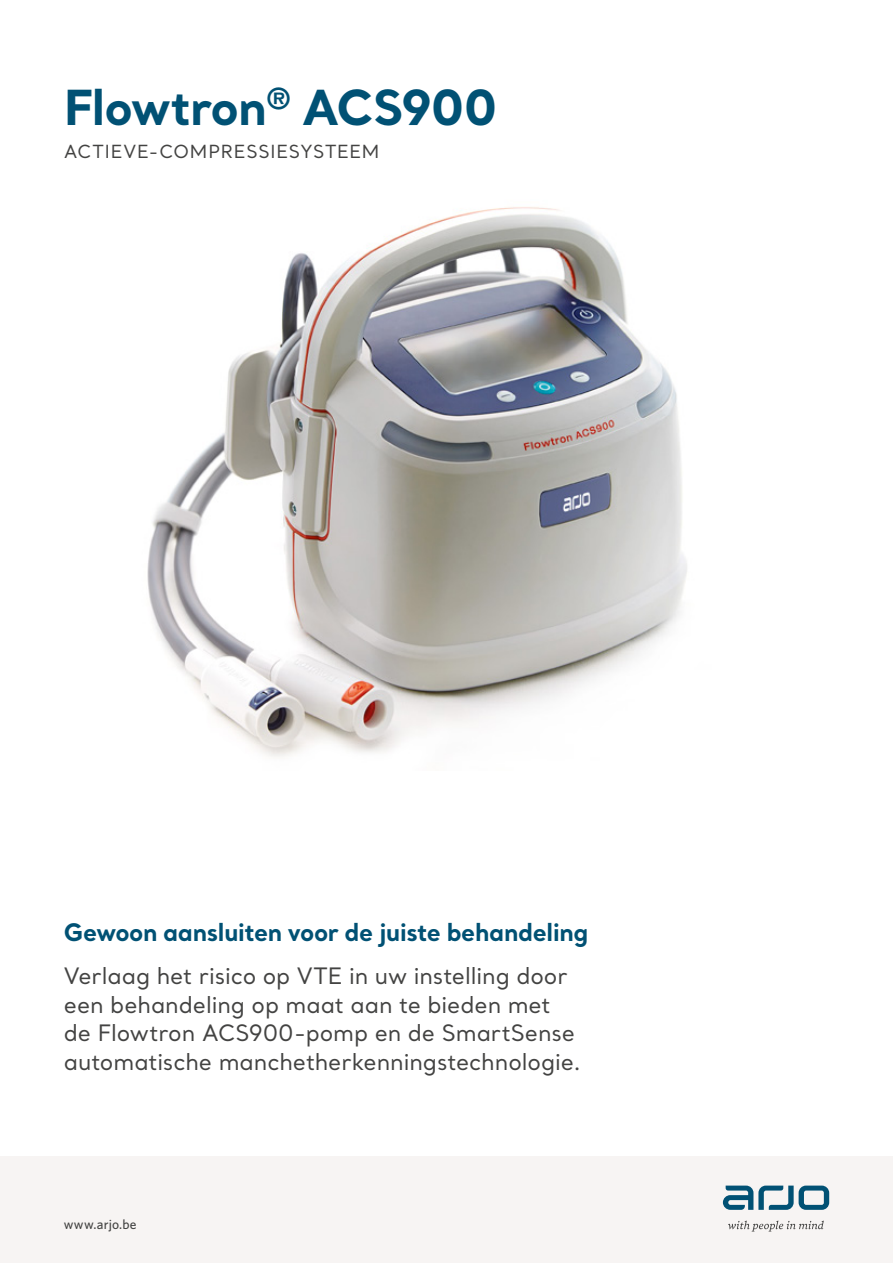
<style>
.page{position:relative;width:893px;height:1263px;background:#fff}
.page>*{position:absolute;margin:0;border:0;box-sizing:border-box;transform-origin:0 0}
.Heading_Santral_Bold{font:700 48px "Santral";letter-spacing:-.02em;color:#015174}
.Sub-heading__back_pa{font:700 24px "Santral";letter-spacing:-.015em;color:#015174}
.Call-out_text_Santra{font:22.5px/28.5px "Santral";letter-spacing:-.005em;color:#434342}
.Product_description{font:18px "Santral";letter-spacing:.04em;color:#434342}
.Web_address_Withney{font:500 13.5px "Whitney HTF";letter-spacing:.015em;color:#434342}
</style>
<div class="page">
<div style="left:0;top:1157px;width:893px;height:106px;background:#f7f4f3"></div>
<svg style="left:723px;top:1185px;width:106px;height:25px"></svg>
<svg style="left:728px;top:1220px;width:96px;height:11px"></svg>
<img style="left:147px;top:207px;width:540px;height:550px">
<p class="Heading_Santral_Bold" style="left:64px;top:74px;width:435px">Flowtron<sup>®</sup> ACS900</p>
<p class="Product_description" style="left:64px;top:139px;width:317px">ACTIEVE-COMPRESSIESYSTEEM</p>
<p class="Sub-heading__back_pa" style="left:64px;top:915px;width:526px">Gewoon aansluiten voor de juiste behandeling</p>
<p class="Call-out_text_Santra" style="left:64px;top:961px;width:519px">Verlaag het risico op VTE in uw instelling door een behandeling op maat aan te bieden met de Flowtron ACS900-pomp en de SmartSense automatische manchetherkenningstechnologie.</p>
<p class="Web_address_Withney" style="left:64px;top:1216px;width:74px">www.arjo.be</p>
</div>
